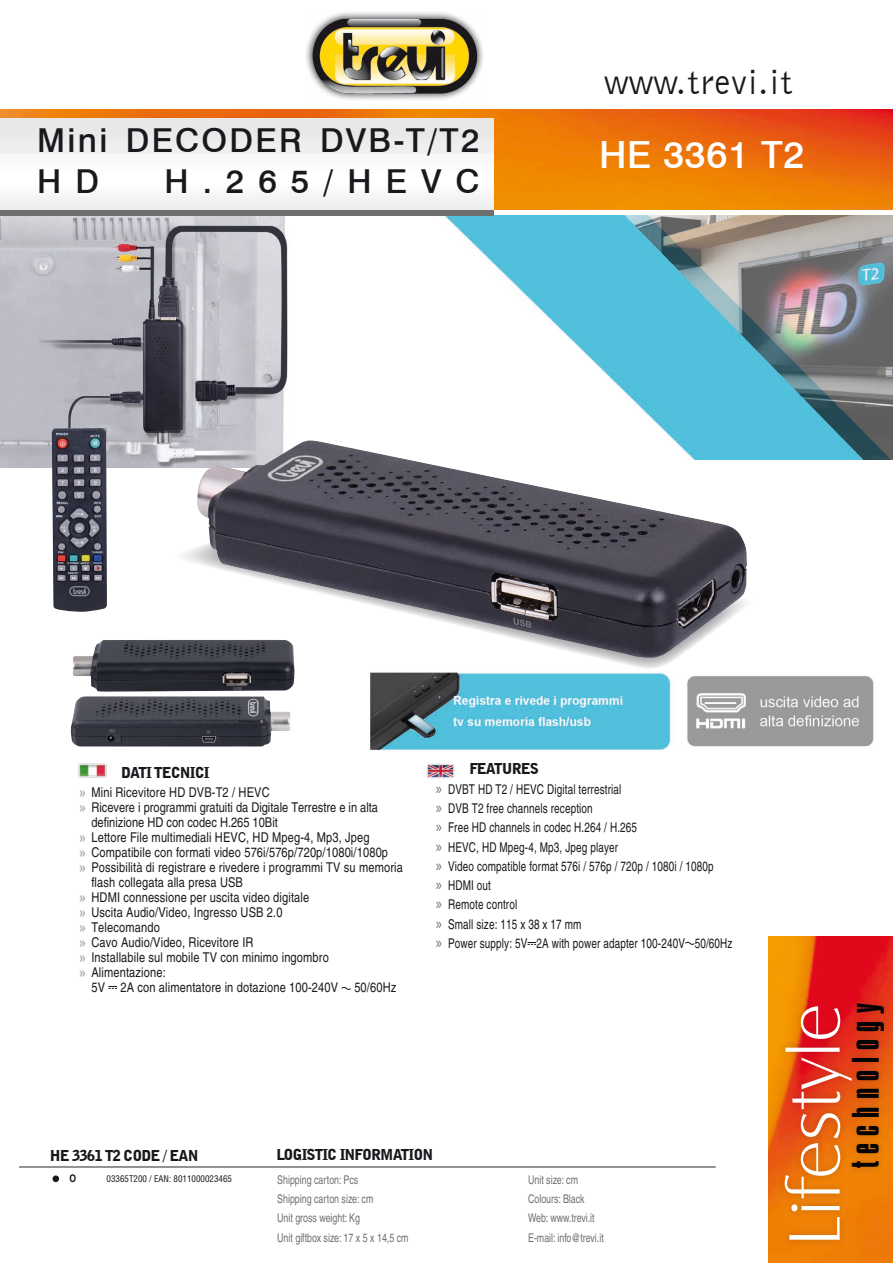
<style>
.page{position:relative;width:893px;height:1263px;background:#fff}
.page>*{position:absolute;margin:0;border:0;box-sizing:border-box;transform-origin:0 0}
.t1{font:75.3px "Castle T Ligh";color:#fff}
.t2{font:500 37.5px "Swiss 721 BT";letter-spacing:.02em;color:#fff}
.t3{font:36px "Bell Gothic BT";letter-spacing:.02em;color:#1a181c}
.t4{font:500 33px/41.5px "Swiss 721 BT";letter-spacing:.07em;color:#1a181c}
.t5{font:32.85px "Compacta BT";letter-spacing:.22em;color:#010304}
.t6{font:900 15px "Bell Gothic BT";letter-spacing:-.06em;color:#1a181c}
.t7{font:condensed 13.5px "Helvetica";letter-spacing:.01em;color:#1a181c}
.t8{font:condensed 13.5px/19.2px "Helvetica";letter-spacing:.01em;color:#1a181c;scale:.9 1}
.t9{font:condensed 12px/19.2px "Helvetica";color:#6e6f71;scale:.9 1}
.t10{font:700 condensed 10.5px "Helvetica";color:#1a181c}
.t11{font:condensed 9px "Helvetica";color:#1a181c}
.s1{font-family:"Arial";font-stretch:normal;color:#9d9fa0}
.s2{font-family:"Myriad Pro";font-stretch:normal;font-size:16.5px;color:#6e6f71}
</style>
<div class="page">
<svg style="left:183px;top:548px;width:493px;height:121px"></svg>
<img style="left:0;top:217px;width:288px;height:251px">
<img style="left:445px;top:216px;width:448px;height:244px">
<div style="left:0;top:202px;width:493px;height:13px;background:#6e6f71"></div>
<img style="left:0;top:110px;width:893px;height:100px">
<svg style="left:306px;top:12px;width:177px;height:88px"></svg>
<img style="left:313px;top:19px;width:164px;height:75px">
<div style="left:0;top:118px;width:493px;height:92px;background:#f4f3f4"></div>
<img style="left:427px;top:764px;width:28px;height:14px">
<svg style="left:528px;top:942px;width:8px;height:3px"></svg>
<svg style="left:685px;top:941px;width:10px;height:4px"></svg>
<img style="left:79px;top:763px;width:27px;height:15px">
<svg style="left:108px;top:986px;width:9px;height:3px"></svg>
<svg style="left:341px;top:986px;width:10px;height:4px"></svg>
<img style="left:369px;top:672px;width:505px;height:79px">
<hr style="left:19px;top:1166px;width:697px;height:2px;background:#6e6f71">
<div style="left:53px;top:1175px;width:6px;height:7px;background:#1a181c;border-radius:50%"></div>
<img style="left:768px;top:936px;width:125px;height:327px">
<div style="left:778px;top:997px;width:113px;height:249px;background:#1a181c;opacity:.2"></div>
<img style="left:52px;top:428px;width:55px;height:184px">
<img style="left:196px;top:440px;width:551px;height:218px">
<img style="left:73px;top:640px;width:222px;height:52px">
<img style="left:71px;top:696px;width:219px;height:50px">
<h3 class="t4" style="left:37px;top:119px;width:444px">Mini DECODER DVB-T/T2<br>H D</h3>
<h3 class="t4" style="left:164px;top:160px;width:316px">H.265/HEVC</h3>
<h3 class="t3" style="left:604px;top:59px;width:189px">www.trevi.it</h3>
<h2 class="t2" style="left:599px;top:132px;width:207px">HE 3361 T2</h2>
<p class="t6" style="left:121px;top:763px;width:90px">DATI TECNICI</p>
<p class="t7" style="left:79px;top:784px;width:193px"><span class="s1">»</span> Mini Ricevitore HD DVB-T2 / HEVC</p>
<p class="t7" style="left:79px;top:799px;width:301px"><span class="s1">»</span> Ricevere i programmi gratuiti da Digitale Terrestre e in alta</p>
<p class="t7" style="left:91px;top:814px;width:188px">definizione HD con codec H.265 10Bit</p>
<p class="t7" style="left:79px;top:829px;width:292px"><span class="s1">»</span> Lettore File multimediali HEVC, HD Mpeg-4, Mp3, Jpeg</p>
<p class="t7" style="left:79px;top:844px;width:311px"><span class="s1">»</span> Compatibile con formati video 576i/576p/720p/1080i/1080p</p>
<p class="t7" style="left:79px;top:859px;width:326px"><span class="s1">»</span> Possibilità di registrare e rivedere i programmi TV su memoria</p>
<p class="t7" style="left:91px;top:874px;width:153px">flash collegata alla presa USB</p>
<p class="t7" style="left:79px;top:889px;width:232px"><span class="s1">»</span> HDMI connessione per uscita video digitale</p>
<p class="t7" style="left:79px;top:904px;width:205px"><span class="s1">»</span> Uscita Audio/Video, Ingresso USB 2.0</p>
<p class="t7" style="left:79px;top:919px;width:83px"><span class="s1">»</span> Telecomando</p>
<p class="t7" style="left:79px;top:934px;width:176px"><span class="s1">»</span> Cavo Audio/Video, Ricevitore IR</p>
<p class="t7" style="left:79px;top:949px;width:252px"><span class="s1">»</span> Installabile sul mobile TV con minimo ingombro</p>
<p class="t7" style="left:79px;top:964px;width:89px"><span class="s1">»</span> Alimentazione:</p>
<p class="t7" style="left:91px;top:979px;width:306px">5V 2A con alimentatore in dotazione 100-240V 50/60Hz</p>
<p class="t6" style="left:469px;top:760px;width:71px">FEATURES</p>
<p class="t8" style="left:436px;top:779px;width:331px"><span class="s2">x</span> DVBT HD T2 / HEVC Digital terrestrial<br><span class="s2">x</span> DVB T2 free channels reception<br><span class="s2">x</span> Free HD channels in codec H.264 / H.265<br><span class="s2">x</span> HEVC, HD Mpeg-4, Mp3, Jpeg player<br><span class="s2">x</span> Video compatible format 576i / 576p / 720p / 1080i / 1080p<br><span class="s2">x</span> HDMI out<br><span class="s2">x</span> Remote control<br><span class="s2">x</span> Small size: 115 x 38 x 17 mm<br><span class="s2">x</span> Power supply: 5V 2A with power adapter 100-240V 50/60Hz</p>
<p class="t6" style="left:50px;top:1146px;width:150px">HE 3361 T2 CODE / EAN</p>
<p class="t6" style="left:276px;top:1145px;width:158px">LOGISTIC INFORMATION</p>
<p class="t10" style="left:70px;top:1172px;width:8px">O</p>
<p class="t11" style="left:107px;top:1173px;width:127px">03365T200 / EAN: 8011000023465</p>
<p class="t9" style="left:277px;top:1170px;width:147px">Shipping carton: Pcs<br>Shipping carton size: cm<br>Unit gross weight: Kg<br>Unit giftbox size: 17 x 5 x 14,5 cm</p>
<p class="t9" style="left:528px;top:1170px;width:86px">Unit size: cm<br>Colours: Black<br>Web: www.trevi.it<br>E-mail: info@trevi.it</p>
<h1 class="t1" style="left:774px;top:1246px;width:244px;rotate:-90deg">Lifestyle</h1>
<h3 class="t5" style="left:846px;top:1168px;width:167px;rotate:-90deg">technology</h3>
</div>
